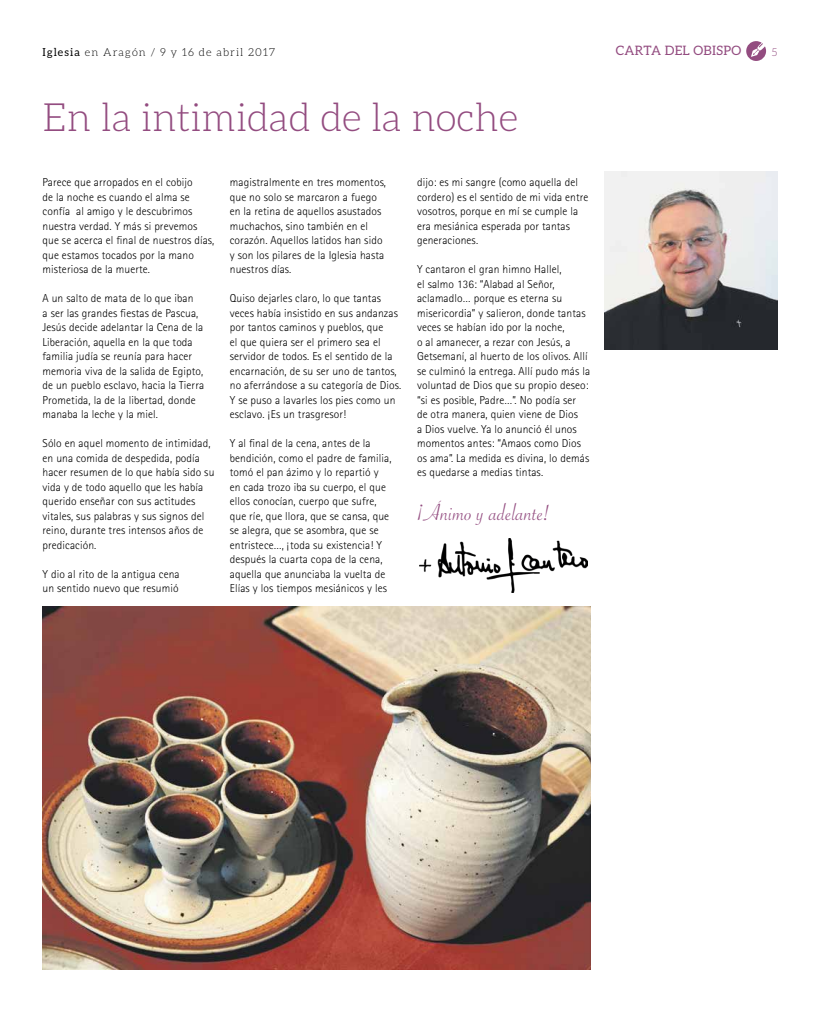
<style>
.page{position:relative;width:820px;height:1021px;background:#fff}
.page>*{position:absolute;margin:0;border:0;box-sizing:border-box;transform-origin:0 0}
.t1{font:300 39px "Aleo";color:#934c80}
.t2{font:25px "Savoye Let Plain";letter-spacing:.01em;color:#934c80}
.t3{font:13px "Aleo";letter-spacing:.025em;color:#934c80}
.t4{font:300 11.5px/14.5px "Rotis Sans Serif";letter-spacing:.01em;color:#000}
.t5{font:300 11px "Aleo";letter-spacing:.1em;color:#000}
.t6{font:300 11px "Aleo";color:#934c80}
.s1{font-weight:400}
</style>
<div class="page">
<svg style="left:746px;top:41px;width:19px;height:20px"></svg>
<img style="left:604px;top:172px;width:173px;height:177px">
<img style="left:419px;top:538px;width:168px;height:54px">
<img style="left:43px;top:607px;width:547px;height:362px">
<p class="t5" style="left:43px;top:46px;width:234px"><span class="s1">Iglesia</span> en Aragón / 9 y 16 de abril 2017</p>
<p class="t3" style="left:615px;top:44px;width:127px">CARTA DEL OBISPO</p>
<p class="t6" style="left:771px;top:46px;width:7px">5</p>
<h1 class="t1" style="left:43px;top:96px;width:477px">En la intimidad de la noche</h1>
<p class="t4" style="left:43px;top:175px;width:173px">Parece que arropados en el cobijo<br>de la noche es cuando el alma se confía al amigo y le descubrimos nuestra verdad. Y más si prevemos que se acerca el final de nuestros días, que estamos tocados por la mano misteriosa de la muerte.</p>
<p class="t4" style="left:43px;top:291px;width:163px">A un salto de mata de lo que iban<br>a ser las grandes fiestas de Pascua, Jesús decide adelantar la Cena de la Liberación, aquella en la que toda familia judía se reunía para hacer memoria viva de la salida de Egipto, de un pueblo esclavo, hacia la Tierra Prometida, la de la libertad, donde manaba la leche y la miel.</p>
<p class="t4" style="left:43px;top:436px;width:173px">Sólo en aquel momento de intimidad, en una comida de despedida, podía hacer resumen de lo que había sido su vida y de todo aquello que les había querido enseñar con sus actitudes vitales, sus palabras y sus signos del reino, durante tres intensos años de predicación.</p>
<p class="t4" style="left:43px;top:567px;width:139px">Y dio al rito de la antigua cena un sentido nuevo que resumió</p>
<p class="t4" style="left:230px;top:175px;width:158px">magistralmente en tres momentos, que no solo se marcaron a fuego en la retina de aquellos asustados muchachos, sino también en el corazón. Aquellos latidos han sido y son los pilares de la Iglesia hasta nuestros días.</p>
<p class="t4" style="left:230px;top:291px;width:173px">Quiso dejarles claro, lo que tantas veces había insistido en sus andanzas por tantos caminos y pueblos, que<br>el que quiera ser el primero sea el servidor de todos. Es el sentido de la encarnación, de su ser uno de tantos, no aferrándose a su categoría de Dios.<br>Y se puso a lavarles los pies como un esclavo. ¡Es un trasgresor!</p>
<p class="t4" style="left:230px;top:436px;width:163px">Y al final de la cena, antes de la bendición, como el padre de familia, tomó el pan ázimo y lo repartió y en cada trozo iba su cuerpo, el que ellos conocían, cuerpo que sufre, que ríe, que llora, que se cansa, que se alegra, que se asombra, que se entristece…, ¡toda su existencia! Y después la cuarta copa de la cena, aquella que anunciaba la vuelta de Elías y los tiempos mesiánicos y les</p>
<p class="t4" style="left:417px;top:175px;width:173px">dijo: es mi sangre (como aquella del cordero) es el sentido de mi vida entre vosotros, porque en mí se cumple la era mesiánica esperada por tantas generaciones.</p>
<p class="t4" style="left:417px;top:262px;width:174px">Y cantaron el gran himno Hallel,<br>el salmo 136: “Alabad al Señor, aclamadlo… porque es eterna su misericordia” y salieron, donde tantas veces se habían ido por la noche,<br>o al amanecer, a rezar con Jesús, a Getsemaní, al huerto de los olivos. Allí se culminó la entrega. Allí pudo más la voluntad de Dios que su propio deseo: “si es posible, Padre…”. No podía ser<br>de otra manera, quien viene de Dios<br>a Dios vuelve. Ya lo anunció él unos momentos antes: “Amaos como Dios os ama”. La medida es divina, lo demás es quedarse a medias tintas.</p>
<h2 class="t2" style="left:417px;top:496px;width:135px">¡Ánimo y adelante!</h2>
</div>
